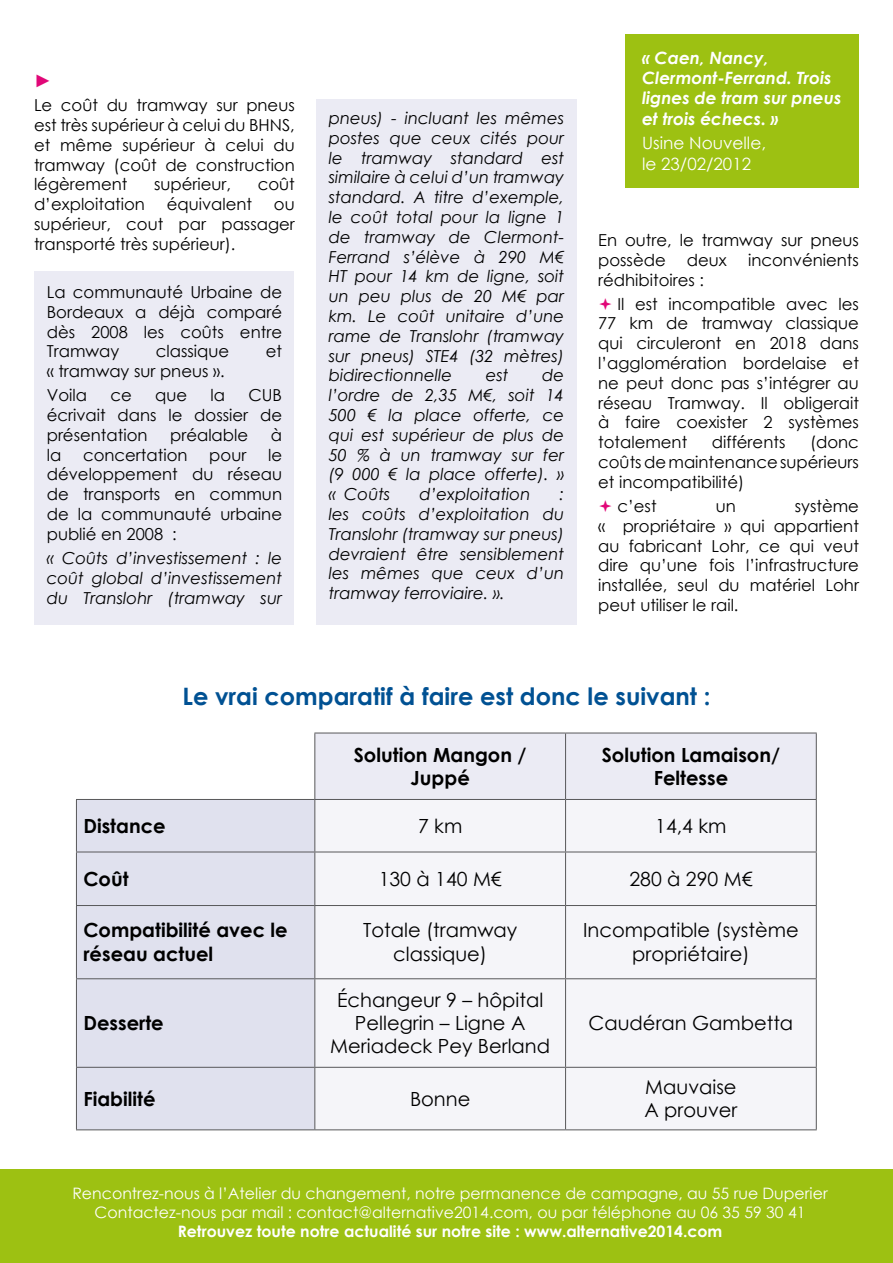
<style>
.page{position:relative;width:893px;height:1263px;background:#fff}
.page>*{position:absolute;margin:0;border:0;box-sizing:border-box;transform-origin:0 0}
.t1{font:700 24px "Century Gothic";color:#005193}
.t2{font:19.5px/23.4px "Century Gothic";color:#000;text-align:center}
.t3{font:700 19.5px/23.4px "Century Gothic";color:#000;text-align:center}
.t4{font:700 18px "Century Gothic";color:#e10778}
.t5{font:italic 700 16.95px/20.4px "Century Gothic";color:#fff}
.t6{font:16.95px/20.4px "Century Gothic";color:#fff}
.t7{font:16.5px/19.8px "Century Gothic";color:#000;text-align:justify}
.t8{font:italic 16.5px/19.8px "Century Gothic";color:#000;text-align:justify}
.t9{font:15.75px/18.9px "Century Gothic";color:#fff;text-align:center}
.t10{font:700 15.75px "Century Gothic";color:#fff}
</style>
<div class="page">
<div style="left:35px;top:271px;width:259px;height:354px;background:#ebebf4"></div>
<div style="left:315px;top:734px;width:501px;height:65px;background:#ebebf4"></div>
<div style="left:77px;top:800px;width:237px;height:329px;background:#e0e1ee"></div>
<div style="left:315px;top:800px;width:501px;height:329px;background:#f5f5f9"></div>
<hr style="left:314px;top:733px;width:252px;height:1px;background:#58585a">
<hr style="left:314px;top:733px;width:1px;height:66px;background:#58585a">
<hr style="left:566px;top:733px;width:251px;height:1px;background:#58585a">
<hr style="left:565px;top:733px;width:1px;height:66px;background:#58585a">
<hr style="left:816px;top:733px;width:1px;height:66px;background:#58585a">
<hr style="left:76px;top:799px;width:239px;height:1px;background:#58585a">
<hr style="left:76px;top:800px;width:1px;height:51px;background:#58585a">
<hr style="left:315px;top:799px;width:251px;height:1px;background:#58585a">
<hr style="left:314px;top:800px;width:1px;height:51px;background:#58585a">
<hr style="left:566px;top:799px;width:251px;height:1px;background:#58585a">
<hr style="left:565px;top:800px;width:1px;height:51px;background:#58585a">
<hr style="left:816px;top:800px;width:1px;height:51px;background:#58585a">
<hr style="left:76px;top:851px;width:239px;height:1px;background:#58585a">
<hr style="left:76px;top:852px;width:1px;height:53px;background:#58585a">
<hr style="left:315px;top:851px;width:251px;height:1px;background:#58585a">
<hr style="left:314px;top:852px;width:1px;height:53px;background:#58585a">
<hr style="left:566px;top:851px;width:251px;height:1px;background:#58585a">
<hr style="left:565px;top:852px;width:1px;height:53px;background:#58585a">
<hr style="left:816px;top:852px;width:1px;height:53px;background:#58585a">
<hr style="left:76px;top:905px;width:239px;height:1px;background:#58585a">
<hr style="left:76px;top:906px;width:1px;height:72px;background:#58585a">
<hr style="left:315px;top:905px;width:251px;height:1px;background:#58585a">
<hr style="left:314px;top:906px;width:1px;height:72px;background:#58585a">
<hr style="left:566px;top:905px;width:251px;height:1px;background:#58585a">
<hr style="left:565px;top:906px;width:1px;height:72px;background:#58585a">
<hr style="left:816px;top:906px;width:1px;height:72px;background:#58585a">
<hr style="left:76px;top:978px;width:239px;height:1px;background:#58585a">
<hr style="left:76px;top:979px;width:1px;height:88px;background:#58585a">
<hr style="left:315px;top:978px;width:251px;height:1px;background:#58585a">
<hr style="left:314px;top:979px;width:1px;height:88px;background:#58585a">
<hr style="left:566px;top:978px;width:251px;height:1px;background:#58585a">
<hr style="left:565px;top:979px;width:1px;height:88px;background:#58585a">
<hr style="left:816px;top:979px;width:1px;height:88px;background:#58585a">
<hr style="left:76px;top:1067px;width:239px;height:1px;background:#58585a">
<hr style="left:76px;top:1068px;width:1px;height:61px;background:#58585a">
<hr style="left:315px;top:1067px;width:251px;height:1px;background:#58585a">
<hr style="left:314px;top:1068px;width:1px;height:61px;background:#58585a">
<hr style="left:566px;top:1067px;width:251px;height:1px;background:#58585a">
<hr style="left:565px;top:1068px;width:1px;height:61px;background:#58585a">
<hr style="left:816px;top:1068px;width:1px;height:61px;background:#58585a">
<hr style="left:76px;top:1129px;width:239px;height:1px;background:#58585a">
<hr style="left:315px;top:1129px;width:251px;height:1px;background:#58585a">
<hr style="left:566px;top:1129px;width:251px;height:1px;background:#58585a">
<div style="left:0;top:1169px;width:893px;height:94px;background:#9dc112"></div>
<div style="left:625px;top:34px;width:234px;height:154px;background:#9dc112"></div>
<div style="left:316px;top:99px;width:261px;height:526px;background:#ebebf4"></div>
<p class="t4" style="left:34px;top:66px;width:19px">►</p>
<p class="t7" style="left:34px;top:95px;width:262px">Le coût du tramway sur pneus est très supérieur à celui du BHNS, et même supérieur à celui du tramway (coût de construction légèrement</p>
<p class="t7" style="left:154px;top:174px;width:78px">supérieur,</p>
<p class="t7" style="left:258px;top:174px;width:39px">coût</p>
<p class="t7" style="left:34px;top:194px;width:113px">d’exploitation</p>
<p class="t7" style="left:167px;top:194px;width:87px">équivalent</p>
<p class="t7" style="left:34px;top:194px;width:262px;text-indent:240px">ou supérieur, cout par passager transporté très supérieur).</p>
<p class="t7" style="left:47px;top:282px;width:237px">La communauté Urbaine de Bordeaux a déjà comparé dès 2008 les coûts entre Tramway</p>
<p class="t7" style="left:156px;top:341px;width:75px">classique</p>
<p class="t7" style="left:266px;top:341px;width:18px">et</p>
<p class="t7" style="left:47px;top:359px;width:179px;line-height:24px">« tramway sur pneus ».<br>Voila</p>
<p class="t7" style="left:47px;top:385px;width:237px;text-indent:202px">CUB écrivait dans le dossier de présentation</p>
<p class="t7" style="left:110px;top:385px;width:23px">ce</p>
<p class="t7" style="left:155px;top:385px;width:34px">que</p>
<p class="t7" style="left:210px;top:385px;width:16px">la</p>
<p class="t7" style="left:170px;top:425px;width:80px">préalable</p>
<p class="t7" style="left:271px;top:425px;width:13px">à</p>
<p class="t7" style="left:47px;top:444px;width:16px">la</p>
<p class="t7" style="left:83px;top:444px;width:106px">concertation</p>
<p class="t7" style="left:209px;top:444px;width:39px">pour</p>
<p class="t7" style="left:47px;top:444px;width:237px;text-indent:221px">le développement du réseau de transports en commun de la communauté urbaine publié en 2008 :</p>
<p class="t8" style="left:47px;top:548px;width:237px">« Coûts d’investissement : le coût global d’investissement du Translohr (tramway sur</p>
<p class="t8" style="left:329px;top:108px;width:237px">pneus) - incluant les mêmes postes que ceux cités pour le tramway standard est similaire à celui d’un tramway standard. A titre d’exemple, le coût total pour la ligne 1 de tramway de Clermont-Ferrand s’élève à 290 M€ HT pour 14 km de ligne, soit un peu plus de 20 M€ par km. Le coût unitaire d’une rame de Translohr (tramway sur pneus) STE4 (32 mètres) bidirectionnelle</p>
<p class="t8" style="left:329px;top:365px;width:237px;text-indent:213px">de l’ordre de 2,35 M€, soit 14<br>500 € la place offerte, ce qui est supérieur de plus de 50 % à un tramway sur fer (9 000 € la place offerte). » « Coûts</p>
<p class="t8" style="left:486px;top:365px;width:24px">est</p>
<p class="t8" style="left:419px;top:484px;width:113px">d’exploitation</p>
<p class="t8" style="left:329px;top:484px;width:237px;text-indent:231px">: les coûts d’exploitation du Translohr (tramway sur pneus) devraient être sensiblement les mêmes que ceux d’un tramway ferroviaire. ».</p>
<p class="t5" style="left:642px;top:47px;width:201px">« Caen, Nancy,<br>Clermont-Ferrand. Trois lignes de tram sur pneus et trois échecs. »</p>
<p class="t6" style="left:642px;top:133px;width:125px">Usine Nouvelle, le 23/02/2012</p>
<p class="t7" style="left:598px;top:230px;width:262px">En outre, le tramway sur pneus possède</p>
<p class="t7" style="left:687px;top:250px;width:41px">deux</p>
<p class="t7" style="left:748px;top:250px;width:112px">inconvénients</p>
<p class="t7" style="left:617px;top:267px;width:243px;line-height:24px;text-indent:-19px">rédhibitoires :<br>Il est incompatible avec les</p>
<p class="t7" style="left:598px;top:313px;width:262px">77 km de tramway classique qui circuleront en 2018 dans l’agglomération bordelaise et ne peut donc pas s’intégrer au réseau Tramway. Il obligerait à faire coexister 2 systèmes totalement</p>
<p class="t7" style="left:712px;top:432px;width:75px">différents</p>
<p class="t7" style="left:598px;top:432px;width:262px;text-indent:212px">(donc coûts de maintenance supérieurs et incompatibilité)</p>
<p class="t7" style="left:617px;top:496px;width:41px">c’est</p>
<p class="t7" style="left:716px;top:496px;width:22px">un</p>
<p class="t7" style="left:598px;top:496px;width:262px;text-indent:197px">système « propriétaire » qui appartient au fabricant Lohr, ce qui veut dire qu’une fois l’infrastructure installée, seul du matériel Lohr peut utiliser le rail.</p>
<h1 class="t1" style="left:182px;top:678px;width:530px">Le vrai comparatif à faire est donc le suivant :</h1>
<p class="t3" style="left:354px;top:742px;width:174px">Solution Mangon /<br>Juppé</p>
<p class="t3" style="left:602px;top:742px;width:180px">Solution Lamaison/<br>Feltesse</p>
<p class="t3" style="left:83px;top:813px;width:84px">Distance</p>
<p class="t2" style="left:418px;top:814px;width:46px">7 km</p>
<p class="t2" style="left:655px;top:814px;width:73px">14,4 km</p>
<p class="t3" style="left:83px;top:866px;width:47px">Coût</p>
<p class="t2" style="left:379px;top:867px;width:125px">130 à 140 M€</p>
<p class="t2" style="left:629px;top:867px;width:125px">280 à 290 M€</p>
<p class="t3" style="left:83px;top:918px;width:206px;text-align:left">Compatibilité avec le réseau actuel</p>
<p class="t2" style="left:363px;top:918px;width:156px">Totale (tramway classique)</p>
<p class="t2" style="left:583px;top:918px;width:217px">Incompatible (système propriétaire)</p>
<p class="t3" style="left:83px;top:1010px;width:82px">Desserte</p>
<p class="t2" style="left:330px;top:987px;width:221px">Échangeur 9 – hôpital<br>Pellegrin – Ligne A<br>Meriadeck Pey Berland</p>
<p class="t3" style="left:83px;top:1086px;width:74px">Fiabilité</p>
<p class="t2" style="left:410px;top:1086px;width:62px">Bonne</p>
<p class="t2" style="left:589px;top:1011px;width:206px">Caudéran Gambetta</p>
<p class="t2" style="left:644px;top:1075px;width:94px;text-align:left">Mauvaise<br>A prouver</p>
<p class="t9" style="left:72px;top:1184px;width:757px">Rencontrez-nous à l’Atelier du changement, notre permanence de campagne, au 55 rue Duperier<br>Contactez-nous par mail : contact@alternative2014.com, ou par téléphone au 06 35 59 30 41</p>
<p class="t10" style="left:178px;top:1219px;width:546px">Retrouvez toute notre actualité sur notre site : www.alternative2014.com</p>
</div>
